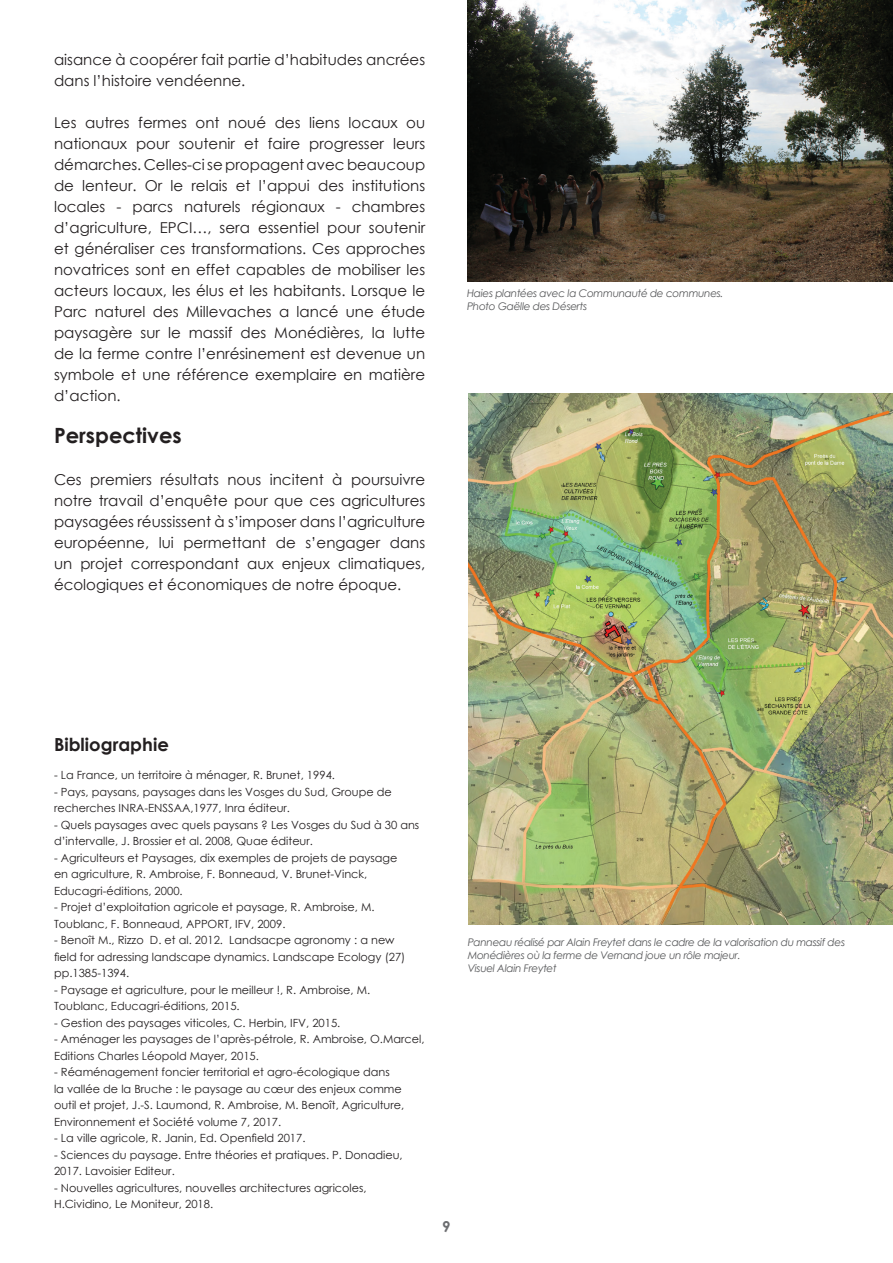
<style>
.page{position:relative;width:893px;height:1263px;background:#fff}
.page>*{position:absolute;margin:0;border:0;box-sizing:border-box;transform-origin:0 0}
.t1{font:700 21px "Century Gothic";color:#231f20}
.t2{font:700 18px "Century Gothic";color:#231f20}
.t3{font:15px/21px "Century Gothic";color:#231f20;text-align:justify}
.t4{font:700 15px "Century Gothic";color:#6c6d70}
.t5{font:11.25px/16.5px "Century Gothic";color:#231f20}
.t6{font:italic 10.5px/12.6px "Century Gothic";letter-spacing:-.03em;color:#57585a}
</style>
<div class="page">
<img style="left:468px;top:394px;width:425px;height:531px">
<img style="left:467px;top:0;width:425px;height:282px">
<h3 class="t3" style="left:54px;top:49px;width:373px">aisance à coopérer fait partie d’habitudes ancrées dans l’histoire vendéenne.</h3>
<p class="t3" style="left:54px;top:112px;width:373px">Les autres fermes ont noué des liens locaux ou nationaux pour soutenir et faire progresser leurs démarches. Celles-ci se propagent avec beaucoup de lenteur. Or le relais et l’appui des institutions locales - parcs naturels régionaux - chambres d’agriculture, EPCI…, sera essentiel pour soutenir et généraliser ces transformations. Ces approches novatrices sont en effet capables de mobiliser les acteurs locaux, les élus et les habitants. Lorsque le Parc naturel des Millevaches a lancé une étude paysagère sur le massif des Monédières, la lutte de la ferme contre l’enrésinement est devenue un symbole et une référence exemplaire en matière d’action.</p>
<h1 class="t1" style="left:54px;top:420px;width:129px">Perspectives</h1>
<p class="t3" style="left:54px;top:469px;width:373px">Ces premiers résultats nous incitent à poursuivre notre travail d’enquête pour que ces agricultures paysagées réussissent à s’imposer dans l’agriculture européenne, lui permettant de s’engager dans un projet correspondant aux enjeux climatiques, écologiques et économiques de notre époque.</p>
<p class="t6" style="left:467px;top:287px;width:258px">Haies plantées avec la Communauté de communes.<br>Photo Gaëlle des Déserts</p>
<h2 class="t2" style="left:54px;top:730px;width:116px">Bibliographie</h2>
<p class="t5" style="left:54px;top:766px;width:283px">- La France, un territoire à ménager, R. Brunet, 1994.</p>
<p class="t5" style="left:54px;top:783px;width:339px">- Pays, paysans, paysages dans les Vosges du Sud, Groupe de recherches INRA-ENSSAA,1977, Inra éditeur.</p>
<p class="t5" style="left:54px;top:816px;width:367px">- Quels paysages avec quels paysans ? Les Vosges du Sud à 30 ans d’intervalle, J. Brossier et al. 2008, Quae éditeur.</p>
<p class="t5" style="left:54px;top:849px;width:345px">- Agriculteurs et Paysages, dix exemples de projets de paysage en agriculture, R. Ambroise, F. Bonneaud, V. Brunet-Vinck,<br>Educagri‑éditions, 2000.</p>
<p class="t5" style="left:54px;top:898px;width:322px">- Projet d’exploitation agricole et paysage, R. Ambroise, M.<br>Toublanc, F. Bonneaud, APPORT, IFV, 2009.</p>
<p class="t5" style="left:54px;top:932px;width:353px">- Benoît M., Rizzo D. et al. 2012. Landsacpe agronomy : a new field for adressing landscape dynamics. Landscape Ecology (27) pp.1385-1394.</p>
<p class="t5" style="left:54px;top:981px;width:318px">- Paysage et agriculture, pour le meilleur !, R. Ambroise, M.<br>Toublanc, Educagri-éditions, 2015.</p>
<p class="t5" style="left:54px;top:1014px;width:288px">- Gestion des paysages viticoles, C. Herbin, IFV, 2015.</p>
<p class="t5" style="left:54px;top:1031px;width:372px">- Aménager les paysages de l’après-pétrole, R. Ambroise, O.Marcel,<br>Editions Charles Léopold Mayer, 2015.</p>
<p class="t5" style="left:54px;top:1064px;width:352px">- Réaménagement foncier territorial et agro-écologique dans<br>la vallée de la Bruche : le paysage au cœur des enjeux comme outil et projet, J.-S. Laumond, R. Ambroise, M. Benoît, Agriculture, Environnement et Société volume 7, 2017.</p>
<p class="t5" style="left:54px;top:1130px;width:253px">- La ville agricole, R. Janin, Ed. Openfield 2017.</p>
<p class="t5" style="left:54px;top:1146px;width:350px">- Sciences du paysage. Entre théories et pratiques. P. Donadieu,<br>2017. Lavoisier Editeur.</p>
<p class="t5" style="left:54px;top:1179px;width:314px">- Nouvelles agricultures, nouvelles architectures agricoles,<br>H.Cividino, Le Moniteur, 2018.</p>
<p class="t6" style="left:468px;top:936px;width:379px">Panneau réalisé par Alain Freytet dans le cadre de la valorisation du massif des<br>Monédières où la ferme de Vernand joue un rôle majeur.<br>Visuel Alain Freytet</p>
<h3 class="t4" style="left:442px;top:1215px;width:10px">9</h3>
</div>
